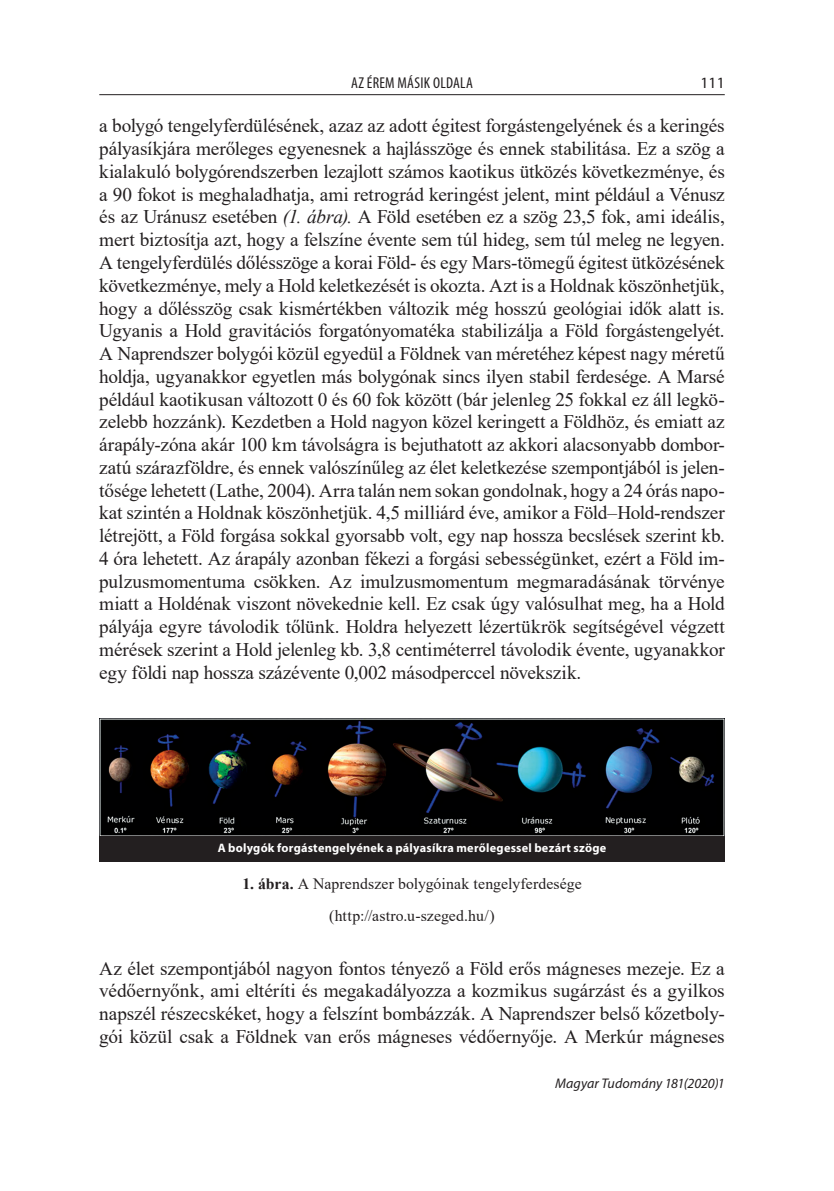
<style>
.page{position:relative;width:834px;height:1191px;background:#fff}
.page>*{position:absolute;margin:0;border:0;box-sizing:border-box;transform-origin:0 0}
.t1{font:19.25px/22.8px "Times New Roman";letter-spacing:-.005em;color:#231f20;text-align:justify}
.t2{font:15.75px/32.7px "Times New Roman";letter-spacing:.005em;color:#231f20;text-align:center}
.t3{font:condensed 15.75px "Myriad Pro";letter-spacing:.02em;color:#231f20}
.t4{font:15.75px "Myriad Pro";color:#231f20}
.t5{font:italic 14px "Myriad Pro";letter-spacing:.01em;color:#231f20}
.t6{font:700 12.25px "Myriad Pro";letter-spacing:.02em;color:#fff}
.s1{font-style:italic}
.s2{font-weight:700}
</style>
<div class="page">
<hr style="left:99px;top:94px;width:625px;height:1px;background:#231f20">
<div style="left:99px;top:718px;width:625px;height:144px;background:#231f20"></div>
<img style="left:99px;top:719px;width:625px;height:116px">
<p class="t3" style="left:351px;top:77px;width:123px">AZ ÉREM MÁSIK OLDALA</p>
<p class="t4" style="left:700px;top:76px;width:26px">111</p>
<p class="t1" style="left:99px;top:115px;width:627px">a bolygó tengelyferdülésének, azaz az adott égitest forgástengelyének és a keringés pályasíkjára merőleges egyenesnek a hajlásszöge és ennek stabilitása. Ez a szög a kialakuló bolygórendszerben lezajlott számos kaotikus ütközés következménye, és a 90 fokot is meghaladhatja, ami retrográd keringést jelent, mint például a Vénusz és az Uránusz esetében <span class="s1">(1. ábra).</span> A Föld esetében ez a szög 23,5 fok, ami ideális, mert biztosítja azt, hogy a felszíne évente sem túl hideg, sem túl meleg ne legyen.<br>A tengelyferdülés dőlésszöge a korai Föld- és egy Mars-tömegű égitest ütközésének következménye, mely a Hold keletkezését is okozta. Azt is a Holdnak köszönhetjük, hogy a dőlésszög csak kismértékben változik még hosszú geológiai idők alatt is.<br>Ugyanis a Hold gravitációs forgatónyomatéka stabilizálja a Föld forgástengelyét.<br>A Naprendszer bolygói közül egyedül a Földnek van méretéhez képest nagy méretű holdja, ugyanakkor egyetlen más bolygónak sincs ilyen stabil ferdesége. A Marsé például kaotikusan változott 0 és 60 fok között (bár jelenleg 25 fokkal ez áll legkö&shy;zelebb hozzánk). Kezdetben a Hold nagyon közel keringett a Földhöz, és emiatt az árapály-zóna akár 100 km távolságra is bejuthatott az akkori alacsonyabb dombor&shy;zatú szárazföldre, és ennek valószínűleg az élet keletkezése szempontjából is jelen&shy;tősége lehetett (Lathe, 2004). Arra talán nem sokan gondolnak, hogy a 24 órás napo&shy;kat szintén a Holdnak köszönhetjük. 4,5 milliárd éve, amikor a Föld–Hold-rendszer létrejött, a Föld forgása sokkal gyorsabb volt, egy nap hossza becslések szerint kb.<br>4 óra lehetett. Az árapály azonban fékezi a forgási sebességünket, ezért a Föld im&shy;pulzusmomentuma csökken. Az imulzusmomentum megmaradásának törvénye miatt a Holdénak viszont növekednie kell. Ez csak úgy valósulhat meg, ha a Hold pályája egyre távolodik tőlünk. Holdra helyezett lézertükrök segítségével végzett mérések szerint a Hold jelenleg kb. 3,8 centiméterrel távolodik évente, ugyanakkor egy földi nap hossza százévente 0,002 másodperccel növekszik.</p>
<p class="t6" style="left:218px;top:843px;width:390px">A bolygók forgástengelyének a pályasíkra merőlegessel bezárt szöge</p>
<p class="t2" style="left:242px;top:867px;width:341px"><span class="s2">1. ábra.</span> A Naprendszer bolygóinak tengelyferdesége (http://astro.u-szeged.hu/)</p>
<p class="t1" style="left:99px;top:956px;width:627px">Az élet szempontjából nagyon fontos tényező a Föld erős mágneses mezeje. Ez a védőernyőnk, ami eltéríti és megakadályozza a kozmikus sugárzást és a gyilkos napszél részecskéket, hogy a felszínt bombázzák. A Naprendszer belső kőzetboly&shy;gói közül csak a Földnek van erős mágneses védőernyője. A Merkúr mágneses</p>
<p class="t5" style="left:555px;top:1077px;width:171px">Magyar Tudomány 181(2020)1</p>
</div>
